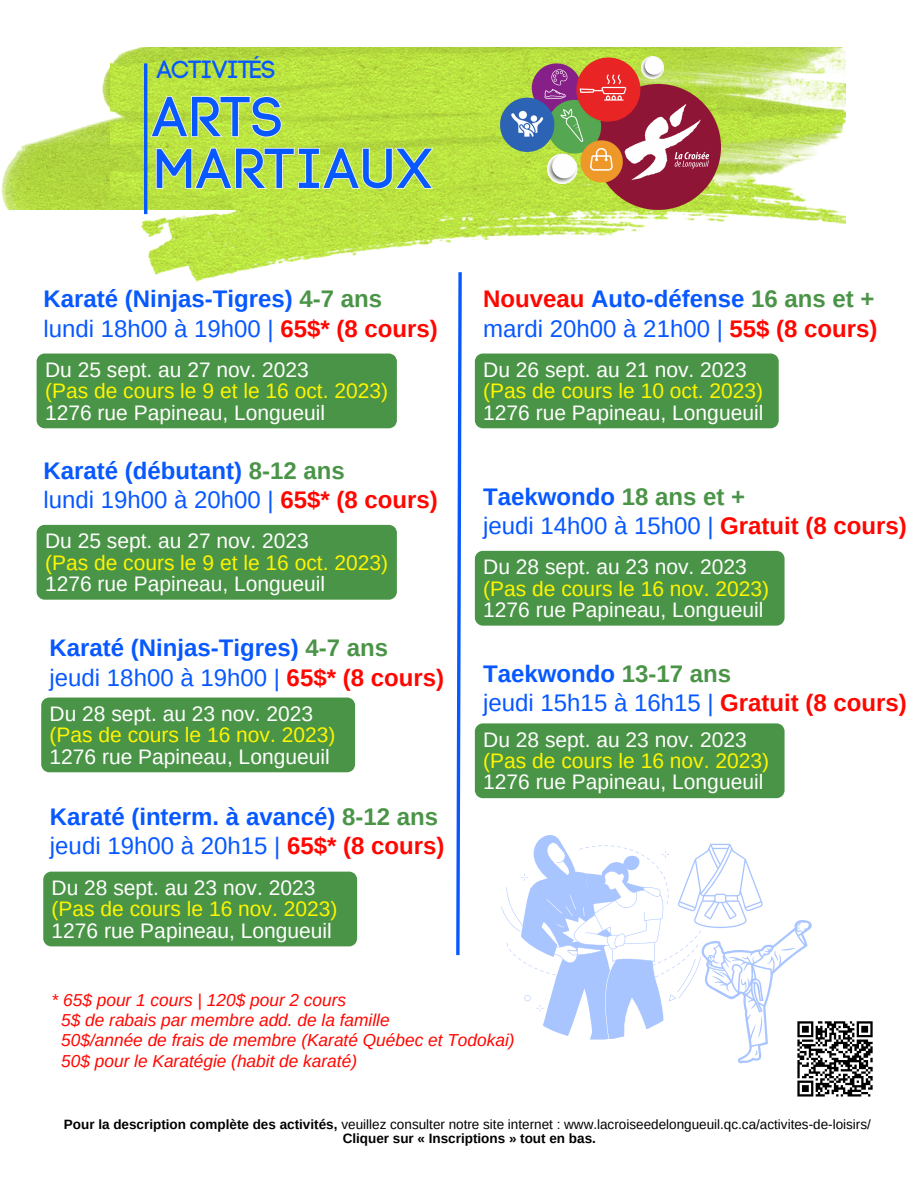
<style>
.page{position:relative;width:918px;height:1188px;background:#fff}
.page>*{position:absolute;margin:0;border:0;box-sizing:border-box;transform-origin:0 0}
.t1{font:55.5px "Code Pro Normal LC";color:#0758ff}
.t2{font:24.6px "Code Pro Normal LC";letter-spacing:-.055em;color:#0758ff}
.t3{font:24px "Arimo";color:#0758ff}
.t4{font:700 24px "Arimo";color:#0758ff}
.t5{font:21px "Arimo";color:#fff}
.t6{font:21px "Arimo";color:#fff500}
.t7{font:italic 17.25px "Arimo";color:#ff0600}
.t8{font:13.5px "Arimo";color:#000}
.t9{font:700 13.5px "Arimo";color:#000}
.s1{color:#4a9447}
.s2{font-weight:700;color:#ff0600}
.s3{color:#ff0600}
.s4{font-weight:700}
</style>
<div class="page">
<img style="left:1px;top:67px;width:109px;height:142px">
<img style="left:110px;top:47px;width:735px;height:234px">
<svg style="left:454px;top:269px;width:10px;height:687px"></svg>
<img style="left:501px;top:57px;width:219px;height:153px">
<hr style="left:144px;top:63px;width:3px;height:151px;background:#0758ff">
<div style="left:475px;top:551px;width:310px;height:75px;background:#4a9447"></div>
<div style="left:37px;top:354px;width:360px;height:74px;background:#4a9447"></div>
<div style="left:41px;top:698px;width:314px;height:74px;background:#4a9447"></div>
<svg style="left:149px;top:61px;width:134px;height:77px"></svg>
<svg style="left:155px;top:147px;width:280px;height:43px"></svg>
<div style="left:37px;top:525px;width:360px;height:75px;background:#4a9447"></div>
<div style="left:43px;top:872px;width:314px;height:74px;background:#4a9447"></div>
<div style="left:475px;top:354px;width:304px;height:74px;background:#4a9447"></div>
<div style="left:475px;top:723px;width:310px;height:75px;background:#4a9447"></div>
<svg style="left:501px;top:835px;width:372px;height:262px"></svg>
<p class="t2" style="left:156px;top:55px;width:121px">ACTIVITÉS</p>
<p class="t1" style="left:152px;top:83px;width:133px">ARTS</p>
<p class="t1" style="left:152px;top:135px;width:282px">MARTIAUX</p>
<p class="t4" style="left:44px;top:286px;width:340px">Karaté (Ninjas-Tigres) <span class="s1">4-7 ans</span></p>
<p class="t3" style="left:44px;top:315px;width:396px">lundi 18h00 à 19h00 | <span class="s2">65$* (8 cours)</span></p>
<p class="t5" style="left:45px;top:358px;width:265px">Du 25 sept. au 27 nov. 2023</p>
<p class="t6" style="left:45px;top:379px;width:345px">(Pas de cours le 9 et le 16 oct. 2023)</p>
<p class="t5" style="left:45px;top:401px;width:282px">1276 rue Papineau, Longueuil</p>
<p class="t4" style="left:44px;top:457px;width:303px">Karaté (débutant) <span class="s1">8-12 ans</span></p>
<p class="t3" style="left:44px;top:486px;width:396px">lundi 19h00 à 20h00 | <span class="s2">65$* (8 cours)</span></p>
<p class="t5" style="left:45px;top:529px;width:265px">Du 25 sept. au 27 nov. 2023</p>
<p class="t6" style="left:45px;top:551px;width:345px">(Pas de cours le 9 et le 16 oct. 2023)</p>
<p class="t5" style="left:45px;top:572px;width:282px">1276 rue Papineau, Longueuil</p>
<p class="t4" style="left:50px;top:635px;width:340px">Karaté (Ninjas-Tigres) <span class="s1">4-7 ans</span></p>
<p class="t3" style="left:50px;top:664px;width:396px">jeudi 18h00 à 19h00 | <span class="s2">65$* (8 cours)</span></p>
<p class="t5" style="left:50px;top:702px;width:265px">Du 28 sept. au 23 nov. 2023</p>
<p class="t6" style="left:50px;top:723px;width:287px">(Pas de cours le 16 nov. 2023)</p>
<p class="t5" style="left:50px;top:745px;width:282px">1276 rue Papineau, Longueuil</p>
<p class="t4" style="left:50px;top:803px;width:390px">Karaté (interm. à avancé) <span class="s1">8-12 ans</span></p>
<p class="t3" style="left:50px;top:832px;width:396px">jeudi 19h00 à 20h15 | <span class="s2">65$* (8 cours)</span></p>
<p class="t5" style="left:52px;top:876px;width:265px">Du 28 sept. au 23 nov. 2023</p>
<p class="t6" style="left:52px;top:897px;width:287px">(Pas de cours le 16 nov. 2023)</p>
<p class="t5" style="left:52px;top:919px;width:282px">1276 rue Papineau, Longueuil</p>
<p class="t4" style="left:483px;top:286px;width:393px"><span class="s3">Nouveau</span> Auto-défense <span class="s1">16 ans et +</span></p>
<p class="t3" style="left:483px;top:315px;width:396px">mardi 20h00 à 21h00 | <span class="s2">55$ (8 cours)</span></p>
<p class="t5" style="left:483px;top:358px;width:265px">Du 26 sept. au 21 nov. 2023</p>
<p class="t6" style="left:483px;top:379px;width:282px">(Pas de cours le 10 oct. 2023)</p>
<p class="t5" style="left:483px;top:401px;width:282px">1276 rue Papineau, Longueuil</p>
<p class="t4" style="left:483px;top:483px;width:263px">Taekwondo <span class="s1">18 ans et +</span></p>
<p class="t3" style="left:483px;top:513px;width:425px">jeudi 14h00 à 15h00 | <span class="s2">Gratuit (8 cours)</span></p>
<p class="t5" style="left:483px;top:555px;width:265px">Du 28 sept. au 23 nov. 2023</p>
<p class="t6" style="left:483px;top:577px;width:287px">(Pas de cours le 16 nov. 2023)</p>
<p class="t5" style="left:483px;top:598px;width:282px">1276 rue Papineau, Longueuil</p>
<p class="t4" style="left:483px;top:660px;width:250px">Taekwondo <span class="s1">13-17 ans</span></p>
<p class="t3" style="left:483px;top:690px;width:425px">jeudi 15h15 à 16h15 | <span class="s2">Gratuit (8 cours)</span></p>
<p class="t5" style="left:483px;top:728px;width:265px">Du 28 sept. au 23 nov. 2023</p>
<p class="t6" style="left:483px;top:749px;width:287px">(Pas de cours le 16 nov. 2023)</p>
<p class="t5" style="left:483px;top:770px;width:282px">1276 rue Papineau, Longueuil</p>
<p class="t7" style="left:52px;top:990px;width:296px">* 65$ pour 1 cours | 120$ pour 2 cours</p>
<p class="t7" style="left:61px;top:1011px;width:330px">5$ de rabais par membre add. de la famille</p>
<p class="t7" style="left:61px;top:1031px;width:455px">50$/année de frais de membre (Karaté Québec et Todokai)</p>
<p class="t7" style="left:61px;top:1051px;width:297px">50$ pour le Karatégie (habit de karaté)</p>
<p class="t8" style="left:64px;top:1117px;width:808px"><span class="s4">Pour la description complète des activités,</span> veuillez consulter notre site internet : www.lacroiseedelongueuil.qc.ca/activites-de-loisirs/</p>
<p class="t9" style="left:343px;top:1131px;width:255px">Cliquer sur « Inscriptions » tout en bas.</p>
</div>
